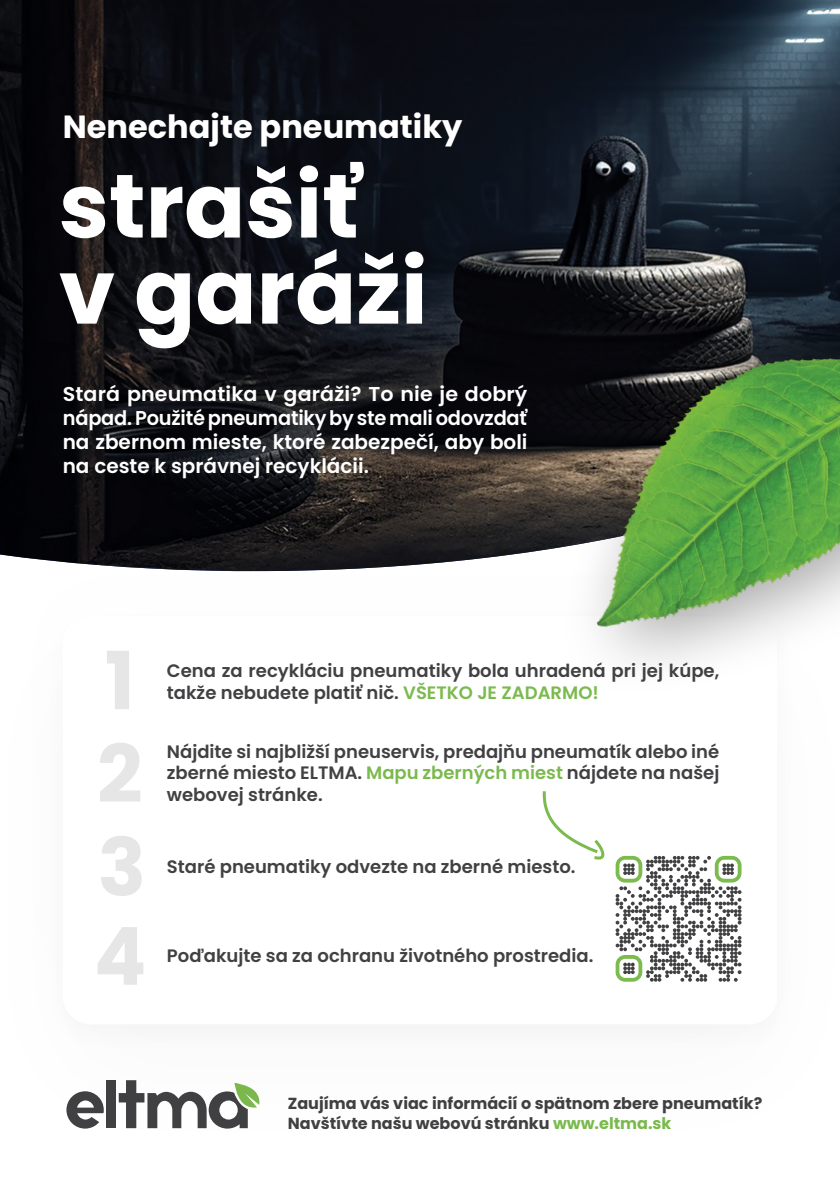
<style>
.page{position:relative;width:840px;height:1191px;background:#fff}
.page>*{position:absolute;margin:0;border:0;box-sizing:border-box;transform-origin:0 0}
.t1{font:700 90px/86px "Poppins";color:#fff}
.t2{font:700 32px "Poppins";color:#fff}
.t3{font:600 20px/24px "Poppins";color:#fff;text-align:justify}
.t4{font:600 18px/21.6px "Poppins";color:#414042}
.t5{font:700 16px/19.2px "Poppins";color:#414042}
.s1{color:#7bba4d}
</style>
<div class="page">
<img style="left:0;top:0;width:839px;height:492px">
<div style="left:0;top:492px;width:828px;height:574px;background:#000;opacity:.01"></div>
<div style="left:0;top:552px;width:839px;height:637px;background:#000;opacity:.03"></div>
<div style="left:37px;top:602px;width:765px;height:459px;background:#fbfbfb"></div>
<div style="left:63px;top:616px;width:713px;height:408px;background:#fff;border-radius:28px"></div>
<div style="left:556px;top:310px;width:283px;height:390px;background:#000;opacity:.35"></div>
<img style="left:550px;top:344px;width:289px;height:291px">
<svg style="left:107px;top:651px;width:22px;height:58px"></svg>
<svg style="left:100px;top:743px;width:40px;height:58px"></svg>
<svg style="left:101px;top:836px;width:40px;height:60px"></svg>
<svg style="left:98px;top:927px;width:45px;height:57px"></svg>
<svg style="left:542px;top:791px;width:63px;height:69px"></svg>
<svg style="left:615px;top:856px;width:126px;height:125px"></svg>
<h2 class="t2" style="left:63px;top:108px;width:401px">Nenechajte pneumatiky</h2>
<h1 class="t1" style="left:59px;top:163px;width:370px">strašiť v garáži</h1>
<p class="t3" style="left:63px;top:382px;width:466px">Stará pneumatika v garáži? To nie je dobrý nápad. Použité pneumatiky by ste mali odovzdať na zbernom mieste, ktoré zabezpečí, aby boli na ceste k správnej recyklácii.</p>
<p class="t4" style="left:167px;top:660px;width:553px">Cena za recykláciu pneumatiky bola uhradená pri jej kúpe, takže nebudete platiť nič. <span class="s1">VŠETKO JE ZADARMO!</span></p>
<p class="t4" style="left:167px;top:741px;width:553px;text-align:justify">Nájdite si najbližší pneuservis, predajňu pneumatík alebo iné zberné miesto ELTMA. <span class="s1">Mapu zberných miest</span> nájdete na našej webovej stránke.</p>
<p class="t4" style="left:167px;top:856px;width:410px">Staré pneumatiky odvezte na zberné miesto.</p>
<p class="t4" style="left:167px;top:944px;width:428px">Poďakujte sa za ochranu životného prostredia.</p>
<p class="t5" style="left:287px;top:1094px;width:476px">Zaujíma vás viac informácií o spätnom zbere pneumatík?<br>Navštívte našu webovú stránku <span class="s1">www.eltma.sk</span></p>
</div>
